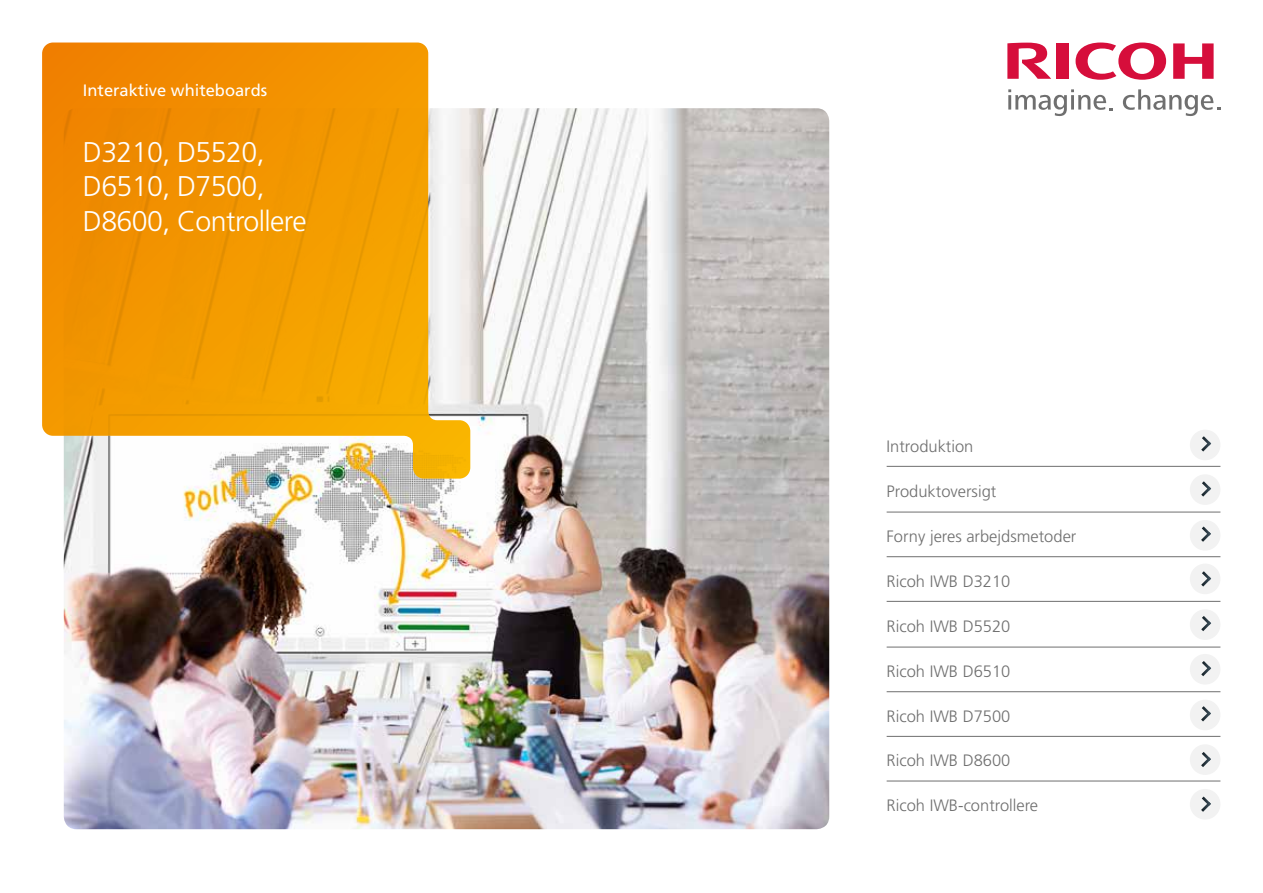
<style>
.page{position:relative;width:1263px;height:893px;background:#fff}
.page>*{position:absolute;margin:0;border:0;box-sizing:border-box;transform-origin:0 0}
.t1{font:300 28.5px/34.5px "Frutiger";letter-spacing:-.02em;color:#fff}
.t2{font:300 16.5px "Frutiger";color:#6f6f6f}
.t3{font:16.5px "Frutiger";color:#fff}
</style>
<div class="page">
<img style="left:64px;top:108px;width:765px;height:721px">
<hr style="left:887px;top:466px;width:333px;height:1px;background:#6f6f6f">
<hr style="left:887px;top:512px;width:333px;height:1px;background:#6f6f6f">
<hr style="left:887px;top:556px;width:333px;height:1px;background:#6f6f6f">
<hr style="left:887px;top:601px;width:333px;height:1px;background:#6f6f6f">
<hr style="left:887px;top:647px;width:333px;height:1px;background:#6f6f6f">
<hr style="left:887px;top:691px;width:333px;height:1px;background:#6f6f6f">
<hr style="left:887px;top:736px;width:333px;height:1px;background:#6f6f6f">
<hr style="left:887px;top:781px;width:333px;height:1px;background:#6f6f6f">
<svg style="left:42px;top:43px;width:428px;height:436px;background:#f1a527"></svg>
<div style="left:1190px;top:430px;width:30px;height:30px;background:#f2f2f2;border-radius:50%"></div>
<svg style="left:1201px;top:436px;width:10px;height:16px"></svg>
<div style="left:1190px;top:474px;width:30px;height:31px;background:#f2f2f2;border-radius:50%"></div>
<svg style="left:1201px;top:481px;width:10px;height:16px"></svg>
<div style="left:1190px;top:520px;width:30px;height:31px;background:#f2f2f2;border-radius:50%"></div>
<svg style="left:1201px;top:526px;width:10px;height:16px"></svg>
<div style="left:1190px;top:564px;width:30px;height:30px;background:#f2f2f2;border-radius:50%"></div>
<svg style="left:1201px;top:571px;width:10px;height:16px"></svg>
<div style="left:1190px;top:609px;width:30px;height:31px;background:#f2f2f2;border-radius:50%"></div>
<svg style="left:1201px;top:616px;width:10px;height:15px"></svg>
<div style="left:1190px;top:654px;width:30px;height:31px;background:#f2f2f2;border-radius:50%"></div>
<svg style="left:1201px;top:661px;width:10px;height:15px"></svg>
<div style="left:1190px;top:700px;width:30px;height:30px;background:#f2f2f2;border-radius:50%"></div>
<svg style="left:1201px;top:706px;width:10px;height:15px"></svg>
<div style="left:1190px;top:744px;width:30px;height:31px;background:#f2f2f2;border-radius:50%"></div>
<svg style="left:1201px;top:752px;width:10px;height:15px"></svg>
<div style="left:1190px;top:789px;width:30px;height:31px;background:#f2f2f2;border-radius:50%"></div>
<svg style="left:1201px;top:796px;width:10px;height:16px"></svg>
<svg style="left:1075px;top:43px;width:91px;height:37px"></svg>
<svg style="left:1173px;top:43px;width:40px;height:36px"></svg>
<div style="left:1056px;top:43px;width:13px;height:36px;background:#d60e3b"></div>
<svg style="left:1007px;top:43px;width:44px;height:36px"></svg>
<svg style="left:1008px;top:89px;width:105px;height:27px"></svg>
<svg style="left:1123px;top:89px;width:97px;height:27px"></svg>
<p class="t3" style="left:83px;top:81px;width:186px">Interaktive whiteboards</p>
<h1 class="t1" style="left:83px;top:135px;width:225px">D3210, D5520,<br>D6510, D7500,<br>D8600, Controllere</h1>
<p class="t2" style="left:887px;top:436px;width:88px">Introduktion</p>
<p class="t2" style="left:887px;top:482px;width:111px">Produktoversigt</p>
<p class="t2" style="left:887px;top:527px;width:191px">Forny jeres arbejdsmetoder</p>
<p class="t2" style="left:887px;top:571px;width:125px">Ricoh IWB D3210</p>
<p class="t2" style="left:887px;top:617px;width:125px">Ricoh IWB D5520</p>
<p class="t2" style="left:887px;top:662px;width:125px">Ricoh IWB D6510</p>
<p class="t2" style="left:887px;top:706px;width:125px">Ricoh IWB D7500</p>
<p class="t2" style="left:887px;top:751px;width:125px">Ricoh IWB D8600</p>
<p class="t2" style="left:887px;top:796px;width:153px">Ricoh IWB-controllere</p>
</div>
